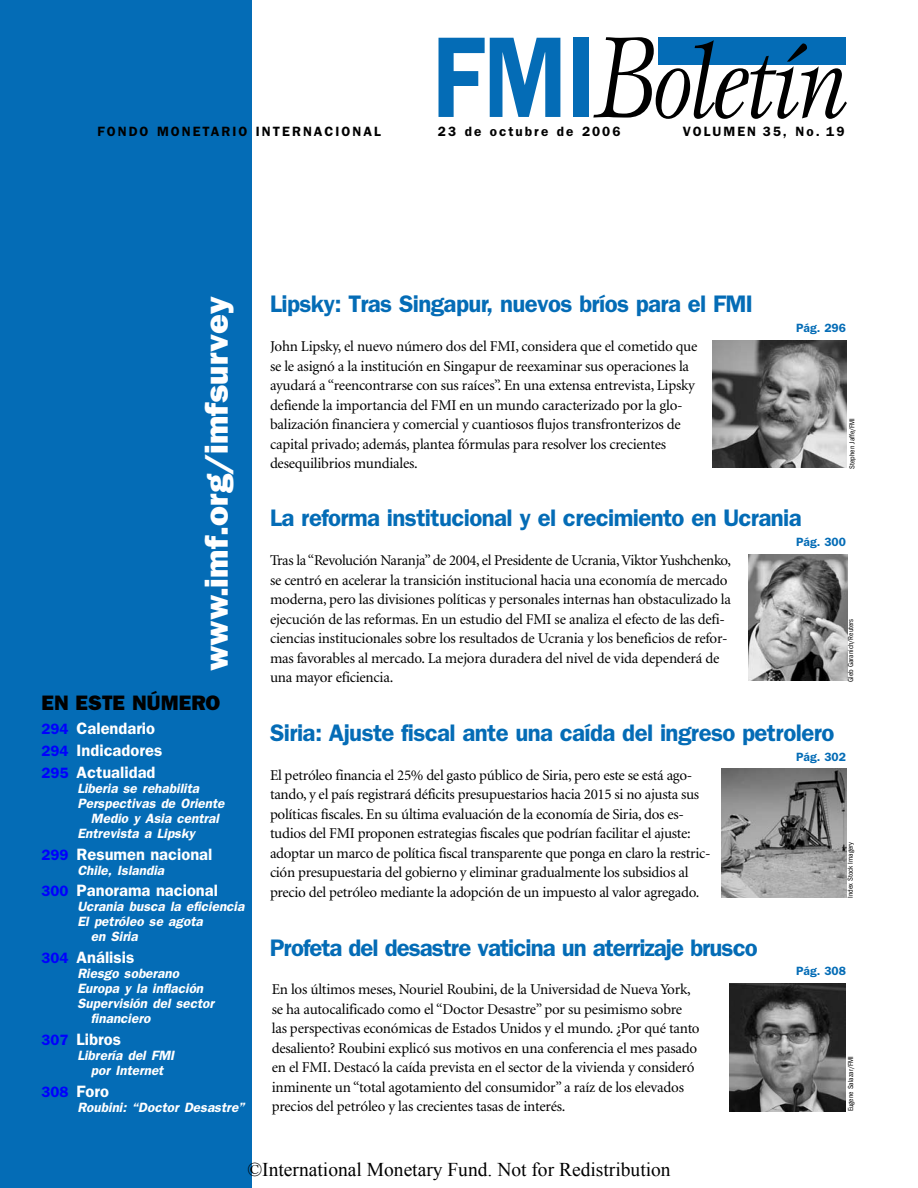
<style>
.page{position:relative;width:918px;height:1188px;background:#fff}
.page>*{position:absolute;margin:0;border:0;box-sizing:border-box;transform-origin:0 0}
.t1{font:italic 105px "Esprit";letter-spacing:-.05em;color:#000;scale:.9 1}
.t2{font:800 33px "Franklin Gothic";color:#fff}
.t3{font:600 24px "Franklin Gothic";letter-spacing:-.025em;color:#046cb6}
.t4{font:800 21px "Franklin Gothic";color:#000}
.t5{font:19.5px "Times New Roman";color:#000}
.t6{font:600 16.5px/21.8px "Franklin Gothic";color:#fff}
.t7{font:15px/19.5px "Minion";letter-spacing:-.015em;color:#000}
.t8{font:italic 600 13.5px/15px "Franklin Gothic";color:#fff;text-align:center}
.t9{font:600 13.5px "Franklin Gothic";letter-spacing:.15em;color:#000}
.t10{font:600 12px "Franklin Gothic";color:#046cb6}
.t11{font:condensed 7.5px "Franklin Gothic";color:#000}
.s1{font-family:"Franklin Gothic";font-weight:600;font-style:normal;font-size:115.5px;color:#046cb6}
.s2{font-size:119.7px}
.s3{font-size:15px;color:#00f}
</style>
<div class="page">
<div style="left:0;top:0;width:252px;height:1188px;background:#046cb6"></div>
<div style="left:658px;top:38px;width:187px;height:27px;background:#046cb6"></div>
<img style="left:729px;top:983px;width:117px;height:129px">
<img style="left:748px;top:554px;width:100px;height:126px">
<img style="left:712px;top:340px;width:135px;height:128px">
<img style="left:722px;top:769px;width:124px;height:128px">
<h1 class="t1" style="left:433px;top:21px;width:464px"><span class="s1">FMI</span><span class="s2">B</span>oletín</h1>
<p class="t9" style="left:98px;top:124px;width:285px">FONDO MONETARIO INTERNACIONAL</p>
<p class="t9" style="left:438px;top:124px;width:184px">23 de octubre de 2006</p>
<p class="t9" style="left:683px;top:124px;width:163px">VOLUMEN 35, No. 19</p>
<h2 class="t2" style="left:197px;top:671px;width:377px;rotate:-90deg">www.imf.org/imfsurvey</h2>
<h3 class="t4" style="left:41px;top:690px;width:180px">EN ESTE NÚMERO</h3>
<p class="t6" style="left:41px;top:718px;width:123px"><span class="s3">294</span> Calendario<br><span class="s3">294</span> Indicadores<br><span class="s3">295</span> Actualidad</p>
<p class="t8" style="left:77px;top:781px;width:123px">Liberia se rehabilita</p>
<p class="t8" style="left:77px;top:796px;width:149px">Perspectivas de Oriente</p>
<p class="t8" style="left:91px;top:811px;width:130px">Medio y Asia central</p>
<p class="t8" style="left:77px;top:826px;width:119px">Entrevista a Lipsky</p>
<p class="t6" style="left:41px;top:843px;width:173px"><span class="s3">299</span> Resumen nacional</p>
<p class="t8" style="left:77px;top:862px;width:88px">Chile, Islandia</p>
<p class="t6" style="left:41px;top:880px;width:178px"><span class="s3">300</span> Panorama nacional</p>
<p class="t8" style="left:77px;top:899px;width:168px">Ucrania busca la eficiencia</p>
<p class="t8" style="left:77px;top:914px;width:127px">El petróleo se agota</p>
<p class="t8" style="left:91px;top:929px;width:48px">en Siria</p>
<p class="t6" style="left:41px;top:946px;width:94px"><span class="s3">304</span> Análisis</p>
<p class="t8" style="left:77px;top:966px;width:103px">Riesgo soberano</p>
<p class="t8" style="left:77px;top:981px;width:127px">Europa y la inflación</p>
<p class="t8" style="left:77px;top:996px;width:138px">Supervisión del sector</p>
<p class="t8" style="left:91px;top:1011px;width:61px">financiero</p>
<p class="t6" style="left:41px;top:1028px;width:81px"><span class="s3">307</span> Libros</p>
<p class="t8" style="left:77px;top:1048px;width:98px">Librería del FMI por Internet</p>
<p class="t6" style="left:41px;top:1080px;width:69px"><span class="s3">308</span> Foro</p>
<p class="t8" style="left:77px;top:1099px;width:169px">Roubini: “Doctor Desastre”</p>
<h3 class="t3" style="left:270px;top:290px;width:485px">Lipsky: Tras Singapur, nuevos bríos para el FMI</h3>
<p class="t7" style="left:270px;top:337px;width:429px">John Lipsky, el nuevo número dos del FMI, considera que el cometido que se le asignó a la institución en Singapur de reexaminar sus operaciones la ayudará a “reencontrarse con sus raíces”. En una extensa entrevista, Lipsky defiende la importancia del FMI en un mundo caracterizado por la glo&shy;balización financiera y comercial y cuantiosos flujos transfronterizos de capital privado; además, plantea fórmulas para resolver los crecientes desequilibrios mundiales.</p>
<p class="t10" style="left:796px;top:320px;width:51px">Pág. 296</p>
<p class="t11" style="left:848px;top:469px;width:52px;rotate:-90deg">Stephen Jaffe/FMI</p>
<h3 class="t3" style="left:270px;top:504px;width:533px">La reforma institucional y el crecimiento en Ucrania</h3>
<p class="t7" style="left:270px;top:551px;width:463px">Tras la “Revolución Naranja” de 2004, el Presidente de Ucrania, Viktor Yushchenko, se centró en acelerar la transición institucional hacia una economía de mercado moderna, pero las divisiones políticas y personales internas han obstaculizado la ejecución de las reformas. En un estudio del FMI se analiza el efecto de las defi&shy;ciencias institucionales sobre los resultados de Ucrania y los beneficios de refor&shy;mas favorables al mercado. La mejora duradera del nivel de vida dependerá de una mayor eficiencia.</p>
<p class="t10" style="left:796px;top:535px;width:51px">Pág. 300</p>
<p class="t11" style="left:846px;top:682px;width:65px;rotate:-90deg">Gleb Garanich/Reuters</p>
<h3 class="t3" style="left:270px;top:719px;width:566px">Siria: Ajuste fiscal ante una caída del ingreso petrolero</h3>
<p class="t7" style="left:270px;top:766px;width:442px">El petróleo financia el 25% del gasto público de Siria, pero este se está ago&shy;tando, y el país registrará déficits presupuestarios hacia 2015 si no ajusta sus políticas fiscales. En su última evaluación de la economía de Siria, dos es&shy;tudios del FMI proponen estrategias fiscales que podrían facilitar el ajuste: adoptar un marco de política fiscal transparente que ponga en claro la restric&shy;ción presupuestaria del gobierno y eliminar gradualmente los subsidios al precio del petróleo mediante la adopción de un impuesto al valor agregado.</p>
<h3 class="t3" style="left:270px;top:933px;width:489px">Profeta del desastre vaticina un aterrizaje brusco</h3>
<p class="t7" style="left:272px;top:980px;width:429px">En los últimos meses, Nouriel Roubini, de la Universidad de Nueva York, se ha autocalificado como el “Doctor Desastre” por su pesimismo sobre las perspectivas económicas de Estados Unidos y el mundo. ¿Por qué tanto desaliento? Roubini explicó sus motivos en una conferencia el mes pasado en el FMI. Destacó la caída prevista en el sector de la vivienda y consideró inminente un “total agotamiento del consumidor” a raíz de los elevados precios del petróleo y las crecientes tasas de interés.</p>
<p class="t10" style="left:796px;top:750px;width:51px">Pág. 302</p>
<p class="t11" style="left:846px;top:898px;width:57px;rotate:-90deg">Index Stock Imagery</p>
<p class="t10" style="left:796px;top:964px;width:51px">Pág. 308</p>
<p class="t11" style="left:847px;top:1111px;width:57px;rotate:-90deg">Eugene Salazar/FMI</p>
<h3 class="t5" style="left:248px;top:1156px;width:425px">©International Monetary Fund. Not for Redistribution</h3>
</div>
